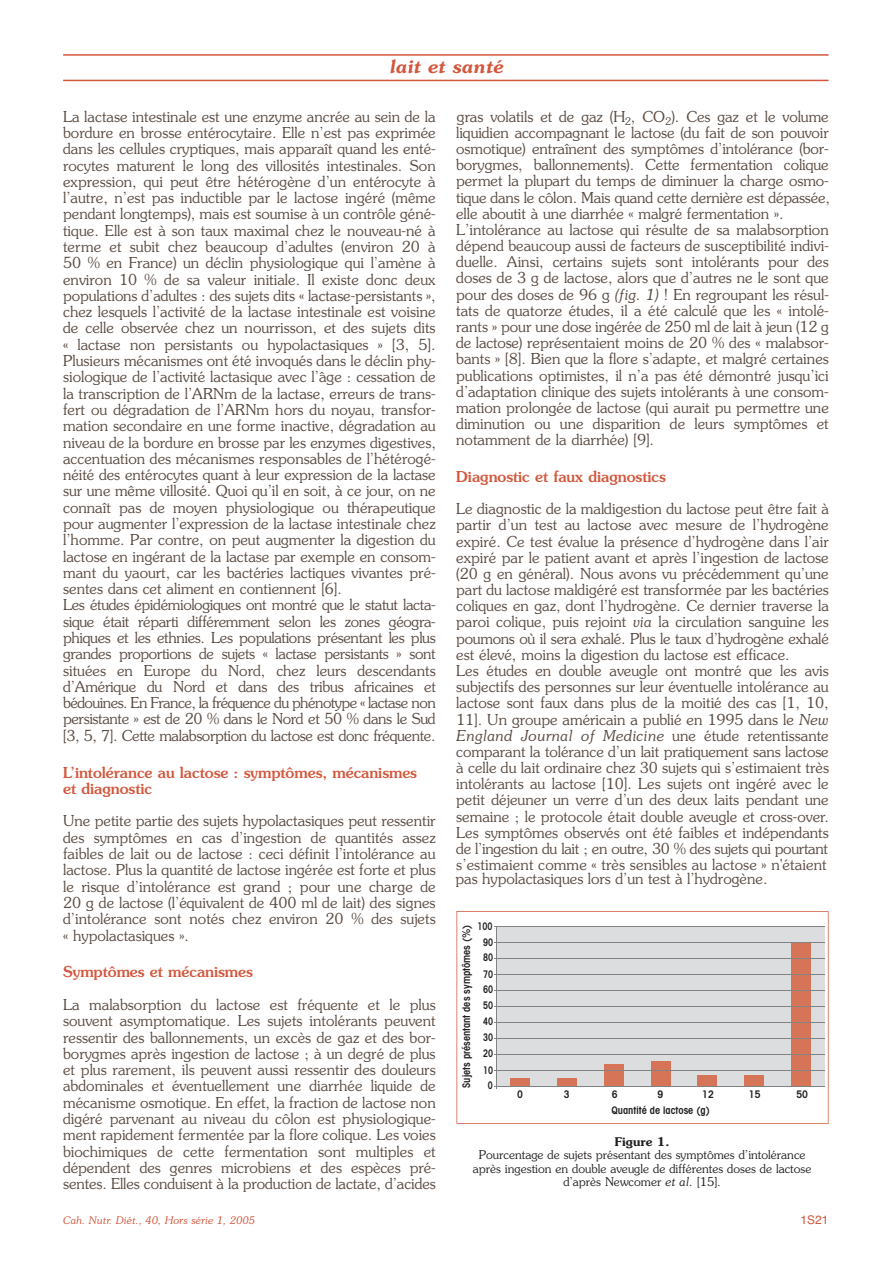
<style>
.page{position:relative;width:893px;height:1263px;background:#fff}
.page>*{position:absolute;margin:0;border:0;box-sizing:border-box;transform-origin:0 0}
.t1{font:italic 600 18px "Souvenir";color:#d3573c}
.t2{font:300 15px/16.4px "Souvenir";color:#594a41}
.t3{font:500 15px/16.4px "Souvenir";color:#d3573c}
.t4{font:300 12px/13.5px "Souvenir";color:#231f20;text-align:center}
.t5{font:600 12px "Souvenir";color:#231f20}
.t6{font:12px "Helvetica";color:#d3573c}
.t7{font:600 condensed 10.5px "Avant Garde";color:#231f20}
.t8{font:italic 300 10.5px "Souvenir";color:#d3573c}
.t9{font:600 condensed 10.5px "Avant Garde";color:#231f20;scale:.86 1}
.s1{font-style:italic}
</style>
<div class="page">
<hr style="left:63px;top:54px;width:766px;height:2px;background:#d3573c">
<hr style="left:63px;top:80px;width:766px;height:1px;background:#d3573c">
<svg style="left:456px;top:911px;width:372px;height:213px"></svg>
<div style="left:497px;top:927px;width:327px;height:159px;background:#dcdddf"></div>
<hr style="left:496px;top:926px;width:1px;height:163px;background:#808285">
<hr style="left:494px;top:926px;width:331px;height:1px;background:#808285">
<div style="left:510px;top:1078px;width:19px;height:8px;background:#d57456"></div>
<div style="left:558px;top:1078px;width:19px;height:8px;background:#d57456"></div>
<div style="left:604px;top:1064px;width:20px;height:22px;background:#d57456"></div>
<div style="left:697px;top:1075px;width:20px;height:11px;background:#d57456"></div>
<div style="left:744px;top:1075px;width:20px;height:11px;background:#d57456"></div>
<div style="left:792px;top:942px;width:19px;height:144px;background:#d57456"></div>
<div style="left:651px;top:1061px;width:19px;height:25px;background:#d57456"></div>
<hr style="left:494px;top:1086px;width:331px;height:1px;background:#808285">
<hr style="left:494px;top:1070px;width:331px;height:1px;background:#808285">
<hr style="left:494px;top:942px;width:331px;height:1px;background:#808285">
<hr style="left:494px;top:958px;width:331px;height:1px;background:#808285">
<hr style="left:494px;top:974px;width:331px;height:1px;background:#808285">
<hr style="left:494px;top:990px;width:331px;height:1px;background:#808285">
<hr style="left:494px;top:1006px;width:331px;height:1px;background:#808285">
<hr style="left:494px;top:1022px;width:331px;height:1px;background:#808285">
<hr style="left:494px;top:1038px;width:331px;height:1px;background:#808285">
<hr style="left:494px;top:1054px;width:331px;height:1px;background:#808285">
<p class="t1" style="left:389px;top:59px;width:116px">lait et santé</p>
<p class="t2" style="left:63px;top:109px;width:374px">La lactase intestinale est une enzyme ancrée au sein de la bordure en brosse entérocytaire. Elle n’est pas exprimée dans les cellules cryptiques, mais apparaît quand les enté&shy;rocytes maturent le long des villosités intestinales. Son expression, qui peut être hétérogène d’un entérocyte à l’autre, n’est pas inductible par le lactose ingéré (même pendant longtemps), mais est soumise à un contrôle géné&shy;tique. Elle est à son taux maximal chez le nouveau-né à terme et subit chez beaucoup d’adultes (environ 20 à 50 % en France) un déclin physiologique qui l’amène à environ 10 % de sa valeur initiale. Il existe donc deux populations d’adultes : des sujets dits « lactase-persistants », chez lesquels l’activité de la lactase intestinale est voisine de celle observée chez un nourrisson, et des sujets dits « lactase non persistants ou hypolactasiques » [3, 5].<br>Plusieurs mécanismes ont été invoqués dans le déclin phy&shy;siologique de l’activité lactasique avec l’âge : cessation de la transcription de l’ARNm de la lactase, erreurs de trans&shy;fert ou dégradation de l’ARNm hors du noyau, transfor&shy;mation secondaire en une forme inactive, dégradation au niveau de la bordure en brosse par les enzymes digestives, accentuation des mécanismes responsables de l’hétérogé&shy;néité des entérocytes quant à leur expression de la lactase sur une même villosité. Quoi qu’il en soit, à ce jour, on ne connaît pas de moyen physiologique ou thérapeutique pour augmenter l’expression de la lactase intestinale chez l’homme. Par contre, on peut augmenter la digestion du lactose en ingérant de la lactase par exemple en consom&shy;mant du yaourt, car les bactéries lactiques vivantes pré&shy;sentes dans cet aliment en contiennent [6].<br>Les études épidémiologiques ont montré que le statut lacta&shy;sique était réparti différemment selon les zones géogra&shy;phiques et les ethnies. Les populations présentant les plus grandes proportions de sujets « lactase persistants » sont situées en Europe du Nord, chez leurs descendants d’Amérique du Nord et dans des tribus africaines et bédouines. En France, la fréquence du phénotype « lactase non persistante » est de 20 % dans le Nord et 50 % dans le Sud [3, 5, 7]. Cette malabsorption du lactose est donc fréquente.</p>
<p class="t3" style="left:63px;top:765px;width:355px">L’intolérance au lactose : symptômes, mécanismes et diagnostic</p>
<p class="t2" style="left:63px;top:814px;width:374px;text-align:justify">Une petite partie des sujets hypolactasiques peut ressentir des symptômes en cas d’ingestion de quantités assez faibles de lait ou de lactose : ceci définit l’intolérance au lactose. Plus la quantité de lactose ingérée est forte et plus le risque d’intolérance est grand ; pour une charge de 20 g de lactose (l’équivalent de 400 ml de lait) des signes d’intolérance sont notés chez environ 20 % des sujets « hypolactasiques ».</p>
<p class="t3" style="left:63px;top:965px;width:191px">Symptômes et mécanismes</p>
<p class="t2" style="left:63px;top:997px;width:374px;text-align:justify">La malabsorption du lactose est fréquente et le plus souvent asymptomatique. Les sujets intolérants peuvent ressentir des ballonnements, un excès de gaz et des bor&shy;borygmes après ingestion de lactose ; à un degré de plus et plus rarement, ils peuvent aussi ressentir des douleurs abdominales et éventuellement une diarrhée liquide de mécanisme osmotique. En effet, la fraction de lactose non digéré parvenant au niveau du côlon est physiologique&shy;ment rapidement fermentée par la flore colique. Les voies biochimiques de cette fermentation sont multiples et dépendent des genres microbiens et des espèces pré&shy;sentes. Elles conduisent à la production de lactate, d’acides</p>
<p class="t2" style="left:456px;top:109px;width:375px">gras volatils et de gaz (H , CO ). Ces gaz et le volume liquidien accompagnant le lactose (du fait de son pouvoir osmotique) entraînent des symptômes d’intolérance (bor&shy;borygmes, ballonnements). Cette fermentation colique permet la plupart du temps de diminuer la charge osmo&shy;tique dans le côlon. Mais quand cette dernière est dépassée, elle aboutit à une diarrhée « malgré fermentation ».<br>L’intolérance au lactose qui résulte de sa malabsorption dépend beaucoup aussi de facteurs de susceptibilité indivi&shy;duelle. Ainsi, certains sujets sont intolérants pour des doses de 3 g de lactose, alors que d’autres ne le sont que pour des doses de 96 g <span class="s1">(fig. 1)</span> ! En regroupant les résul&shy;tats de quatorze études, il a été calculé que les « intolé&shy;rants » pour une dose ingérée de 250 ml de lait à jeun (12 g de lactose) représentaient moins de 20 % des « malabsor&shy;bants » [8]. Bien que la flore s’adapte, et malgré certaines publications optimistes, il n’a pas été démontré jusqu’ici d’adaptation clinique des sujets intolérants à une consom&shy;mation prolongée de lactose (qui aurait pu permettre une diminution ou une disparition de leurs symptômes et notamment de la diarrhée) [9].</p>
<p class="t3" style="left:456px;top:469px;width:211px">Diagnostic et faux diagnostics</p>
<p class="t2" style="left:456px;top:502px;width:374px">Le diagnostic de la maldigestion du lactose peut être fait à partir d’un test au lactose avec mesure de l’hydrogène expiré. Ce test évalue la présence d’hydrogène dans l’air expiré par le patient avant et après l’ingestion de lactose (20 g en général). Nous avons vu précédemment qu’une part du lactose maldigéré est transformée par les bactéries coliques en gaz, dont l’hydrogène. Ce dernier traverse la paroi colique, puis rejoint <span class="s1">via</span> la circulation sanguine les poumons où il sera exhalé. Plus le taux d’hydrogène exhalé est élevé, moins la digestion du lactose est efficace.<br>Les études en double aveugle ont montré que les avis subjectifs des personnes sur leur éventuelle intolérance au lactose sont faux dans plus de la moitié des cas [1, 10, 11]. Un groupe américain a publié en 1995 dans le <span class="s1">New England Journal of Medicine</span> une étude retentissante comparant la tolérance d’un lait pratiquement sans lactose à celle du lait ordinaire chez 30 sujets qui s’estimaient très intolérants au lactose [10]. Les sujets ont ingéré avec le petit déjeuner un verre d’un des deux laits pendant une semaine ; le protocole était double aveugle et cross-over.<br>Les symptômes observés ont été faibles et indépendants de l’ingestion du lait ; en outre, 30 % des sujets qui pourtant s’estimaient comme « très sensibles au lactose » n'étaient</p>
<p class="t2" style="left:455px;top:872px;width:314px">pas hypolactasiques lors d’un test à l’hydrogène.</p>
<p class="t9" style="left:477px;top:922px;width:19px">100</p>
<p class="t7" style="left:463px;top:1088px;width:165px;rotate:-90deg">Sujets présentant des symptômes (%)</p>
<p class="t9" style="left:483px;top:938px;width:13px">90</p>
<p class="t9" style="left:483px;top:954px;width:13px">80</p>
<p class="t9" style="left:483px;top:970px;width:13px">70</p>
<p class="t9" style="left:483px;top:986px;width:13px">60</p>
<p class="t9" style="left:483px;top:1001px;width:13px">50</p>
<p class="t9" style="left:483px;top:1018px;width:13px">40</p>
<p class="t9" style="left:483px;top:1033px;width:13px">30</p>
<p class="t9" style="left:483px;top:1049px;width:13px">20</p>
<p class="t9" style="left:483px;top:1066px;width:13px">10</p>
<p class="t7" style="left:564px;top:1091px;width:7px">3</p>
<p class="t7" style="left:612px;top:1091px;width:7px">6</p>
<p class="t7" style="left:658px;top:1091px;width:7px">9</p>
<p class="t7" style="left:702px;top:1091px;width:13px">12</p>
<p class="t7" style="left:749px;top:1091px;width:13px">15</p>
<p class="t7" style="left:796px;top:1091px;width:13px">50</p>
<p class="t7" style="left:611px;top:1106px;width:100px">Quantité de lactose (g)</p>
<p class="t5" style="left:615px;top:1136px;width:56px">Figure 1.</p>
<p class="t4" style="left:473px;top:1149px;width:340px">Pourcentage de sujets présentant des symptômes d’intolérance après ingestion en double aveugle de différentes doses de lactose d’après Newcomer <span class="s1">et al.</span> [15].</p>
<p class="t8" style="left:63px;top:1216px;width:193px">Cah. Nutr. Diét., 40, Hors série 1, 2005</p>
<p class="t6" style="left:800px;top:1215px;width:30px">1S21</p>
</div>
